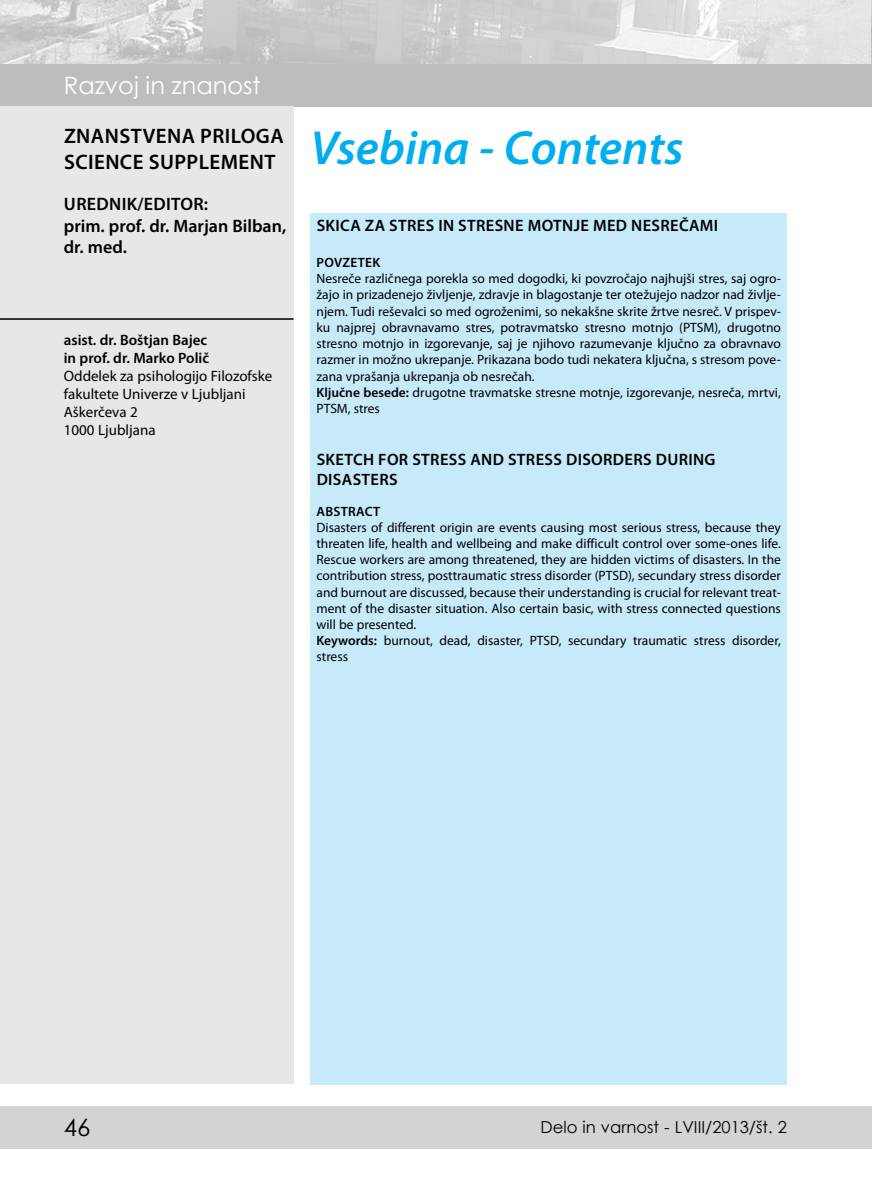
<style>
.page{position:relative;width:872px;height:1191px;background:#fff}
.page>*{position:absolute;margin:0;border:0;box-sizing:border-box;transform-origin:0 0}
.t1{font:italic 600 48px "Myriad Pro";color:#00aeef}
.t2{font:24px "Century Gothic";color:#fff}
.t3{font:24px "Century Gothic";color:#000}
.t4{font:600 21px/25.2px "Myriad Pro";letter-spacing:.02em;color:#000}
.t5{font:600 18px/21.6px "Myriad Pro";letter-spacing:.02em;color:#000}
.t6{font:600 16.5px/19.8px "Myriad Pro";letter-spacing:.02em;color:#000}
.t7{font:16.5px "Century Gothic";color:#000}
.t8{font:15px/18px "Myriad Pro";color:#000}
.t9{font:600 15px/18px "Myriad Pro";color:#000}
.t10{font:13.5px/16.2px "Myriad Pro";color:#000}
.t11{font:600 13.5px "Myriad Pro";letter-spacing:.02em;color:#000}
.s1{font-weight:600}
</style>
<div class="page">
<div style="left:0;top:1106px;width:872px;height:42px;background:#d1d3d4"></div>
<img style="left:0;top:0;width:872px;height:64px">
<div style="left:0;top:64px;width:872px;height:42px;background:#bcbdc0"></div>
<div style="left:0;top:106px;width:293px;height:978px;background:#e6e7e8"></div>
<div style="left:310px;top:213px;width:477px;height:871px;background:#c7eafb"></div>
<hr style="left:0;top:318px;width:293px;height:2px;background:#000">
<h2 class="t2" style="left:64px;top:69px;width:198px">Razvoj in znanost</h2>
<h3 class="t4" style="left:64px;top:123px;width:221px">ZNANSTVENA PRILOGA<br>SCIENCE SUP-PLEMENT</h3>
<h3 class="t5" style="left:64px;top:193px;width:224px">UREDNIK/EDITOR:<br>PRIM. PROF. DR. MARJAN BILBAN,<br>DR. MED.</h3>
<p class="t9" style="left:64px;top:330px;width:147px">ASIST. DR. BOŠTJAN BAJEC<br>IN PROF. DR. MARKO POLIČ</p>
<p class="t8" style="left:64px;top:366px;width:210px">Oddelek za psihologijo Filozofske fakultete Univerze v Ljubljani<br>Aškerčeva 2<br>1000 Ljubljana</p>
<h1 class="t1" style="left:310px;top:117px;width:374px">Vsebina - Contents</h1>
<p class="t6" style="left:317px;top:215px;width:403px">SKICA ZA STRES IN STRESNE MOTNJE MED NESREČAMI</p>
<p class="t11" style="left:317px;top:254px;width:65px">POVZETEK</p>
<p class="t10" style="left:316px;top:270px;width:466px">Nesreče različnega porekla so med dogodki, ki povzročajo najhujši stres, saj ogro&shy;žajo in prizadenejo življenje, zdravje in blagostanje ter otežujejo nadzor nad življe&shy;njem. Tudi reševalci so med ogroženimi, so nekakšne skrite žrtve nesreč. V prispev&shy;ku najprej obravnavamo stres, potravmatsko stresno motnjo (PTSM), drugotno stresno motnjo in izgorevanje, saj je njihovo razumevanje ključno za obravnavo razmer in možno ukrepanje. Prikazana bodo tudi nekatera ključna, s stresom pove&shy;zana vprašanja ukrepanja ob nesrečah.<br><span class="s1">KLJUČNE BESEDE:</span> drugotne travmatske stresne motnje, izgorevanje, nesreča, mrtvi, PTSM, stres</p>
<p class="t6" style="left:317px;top:449px;width:400px">SKETCH FOR STRESS AND STRESS DISORDERS DURING<br>DISASTERS</p>
<p class="t11" style="left:317px;top:502px;width:65px">ABSTRACT</p>
<p class="t10" style="left:316px;top:519px;width:466px">Disasters of different origin are events causing most serious stress, because they threaten life, health and wellbeing and make difficult control over some-ones life.<br>Rescue workers are among threatened, they are hidden victims of disasters. In the contribution stress, posttraumatic stress disorder (PTSD), secundary stress disorder and burnout are discussed, because their understanding is crucial for relevant treat&shy;ment of the disaster situation. Also certain basic, with stress connected questions will be presented.<br><span class="s1">KEYWORDS:</span> burnout, dead, disaster, PTSD, secundary traumatic stress disorder, stress</p>
<h2 class="t3" style="left:64px;top:1110px;width:28px">46</h2>
<p class="t7" style="left:540px;top:1115px;width:248px">Delo in varnost - LVIII/2013/št. 2</p>
</div>
